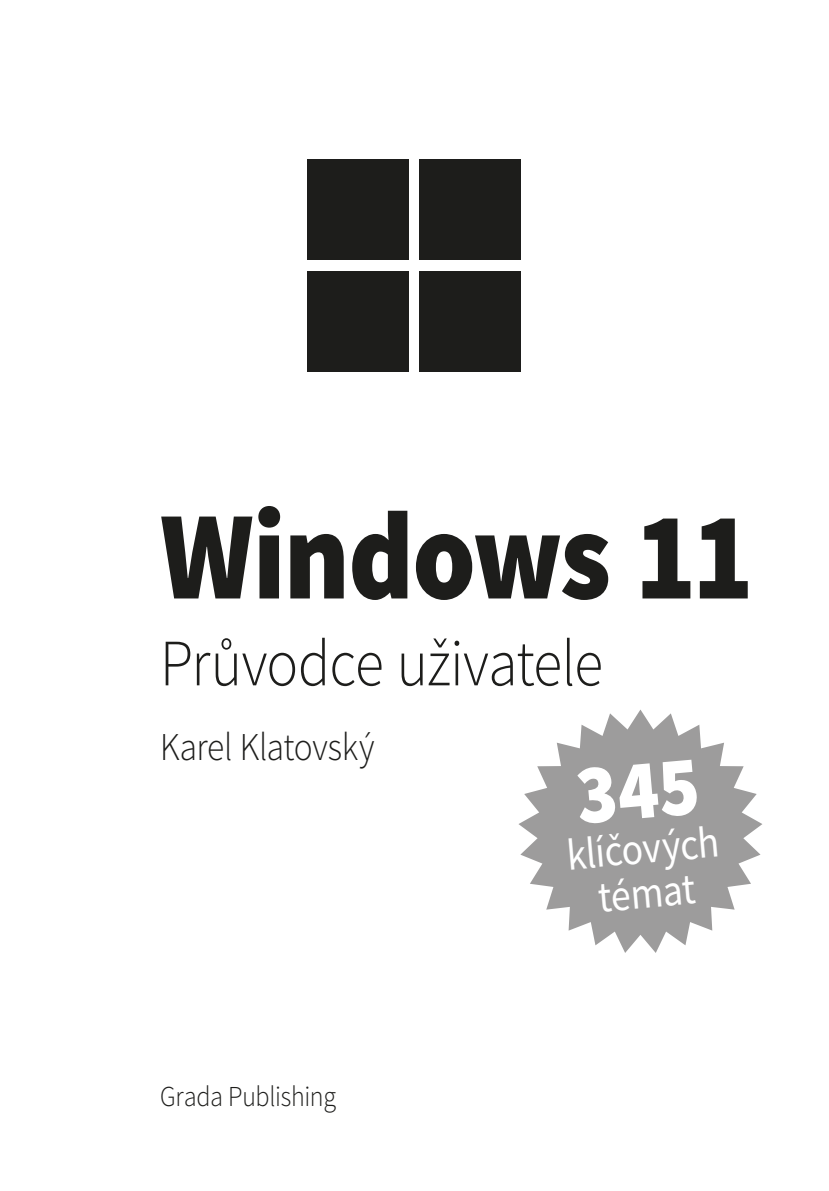
<style>
.page{position:relative;width:829px;height:1191px;background:#fff}
.page>*{position:absolute;margin:0;border:0;box-sizing:border-box;transform-origin:0 0}
.t1{font:900 126px "Source Sans Pro";letter-spacing:-.015em;color:#1d1d1b;scale:.9 1}
.t2{font:300 66.15px "Source Sans Pro";letter-spacing:-.02em;color:#1d1d1b;scale:.9 1}
.t3{font:44.1px/44.8px "Source Sans Pro";color:#fff;text-align:center;scale:.9 1}
.t4{font:300 39.38px "Source Sans Pro";letter-spacing:-.015em;color:#1d1d1b;scale:.9 1}
.t5{font:300 28.88px "Source Sans Pro";letter-spacing:-.015em;color:#1d1d1b;scale:.9 1}
</style>
<div class="page">
<div style="left:308px;top:159px;width:101px;height:101px;background:#1d1d1b"></div>
<div style="left:419px;top:159px;width:101px;height:101px;background:#1d1d1b"></div>
<div style="left:308px;top:271px;width:101px;height:101px;background:#1d1d1b"></div>
<div style="left:419px;top:271px;width:101px;height:101px;background:#1d1d1b"></div>
<svg style="left:518px;top:709px;width:244px;height:244px;fill:#9d9c9c"></svg>
<div style="left:575px;top:759px;width:123px;height:65px;background:#9d9c9c"></div>
<h1 class="t1" style="left:160px;top:509px;width:661px">Windows 11</h1>
<p class="t2" style="left:160px;top:638px;width:494px">Průvodce uživatele</p>
<p class="t4" style="left:160px;top:732px;width:240px">Karel Klatovský</p>
<p class="t5" style="left:160px;top:1085px;width:197px">Grada Publishing</p>
<p class="t3" style="left:565px;top:836px;width:171px;rotate:-5deg">klíčových témat</p>
</div>
